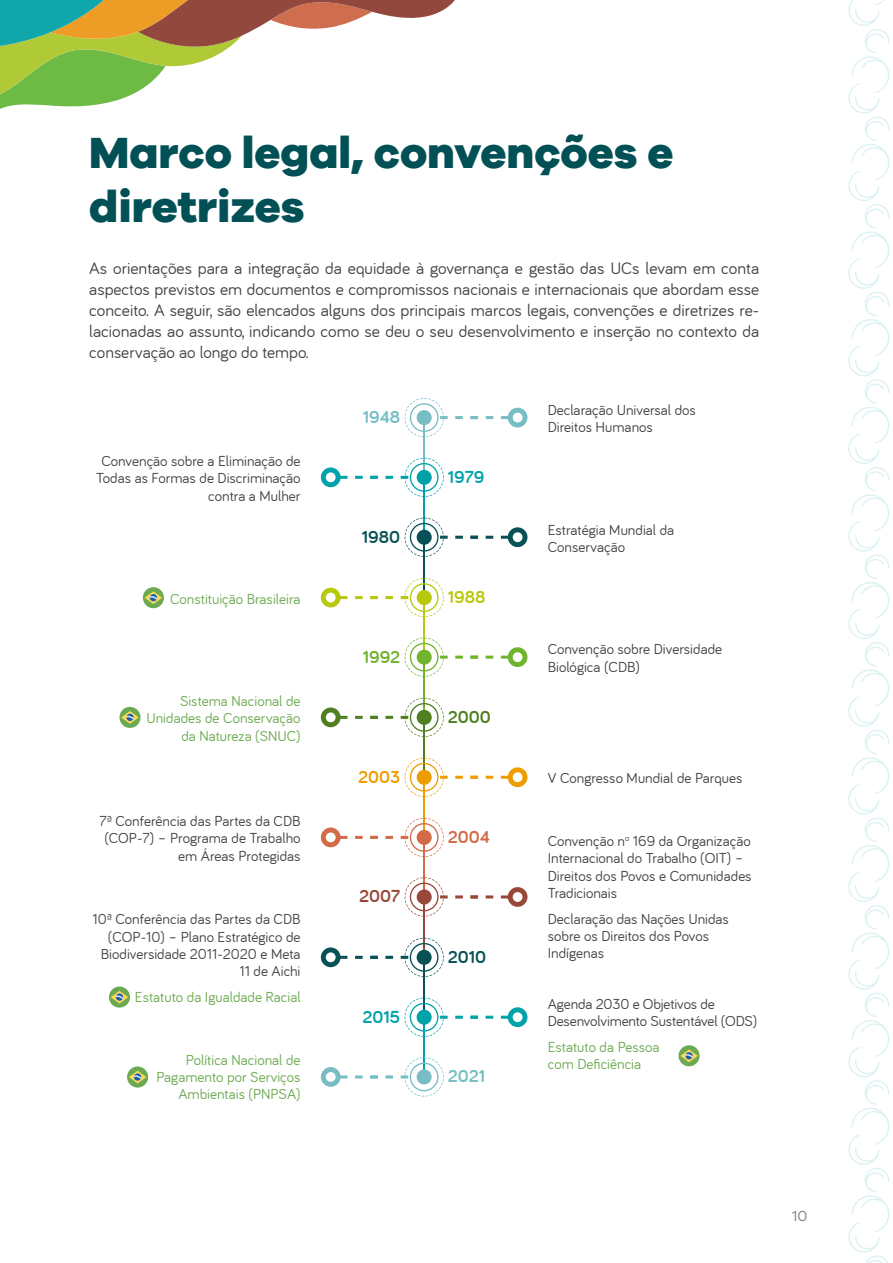
<style>
.page{position:relative;width:893px;height:1263px;background:#fff}
.page>*{position:absolute;margin:0;border:0;box-sizing:border-box;transform-origin:0 0}
.t1{font:800 45px/54px "Galano Grotesque";color:#005055}
.t2{font:700 18px "Bariol";color:#77bdc3}
.t3{font:700 18px "Bariol";color:#00a2aa}
.t4{font:700 18px "Bariol";color:#085156}
.t5{font:700 18px "Bariol";color:#b8c80c}
.t6{font:700 18px "Bariol";color:#70b32c}
.t7{font:700 18px "Bariol";color:#4f7f1f}
.t8{font:700 18px "Bariol";color:#ed9d00}
.t9{font:700 18px "Bariol";color:#d36a48}
.t10{font:700 18px "Bariol";color:#994739}
.t11{font:17.25px/21px "Bariol";color:#414042;text-align:justify}
.t12{font:15px/17.2px "Bariol";color:#414042}
.t13{font:15px/17.2px "Bariol";color:#6aa94e;text-align:right}
.t14{font:15px "Galano Grotesque Alt";color:#808285}
</style>
<div class="page">
<svg style="left:848px;top:0;width:42px;height:1263px"></svg>
<svg style="left:0;top:0;width:455px;height:109px"></svg>
<hr style="left:423px;top:418px;width:2px;height:59px;background:#77bdc3">
<hr style="left:423px;top:478px;width:2px;height:59px;background:#00a2aa">
<hr style="left:423px;top:538px;width:2px;height:60px;background:#085156">
<hr style="left:423px;top:598px;width:2px;height:60px;background:#b8c80c">
<hr style="left:423px;top:658px;width:2px;height:60px;background:#70b32c">
<hr style="left:423px;top:718px;width:2px;height:60px;background:#4f7f1f">
<hr style="left:423px;top:778px;width:2px;height:60px;background:#ed9d00">
<hr style="left:423px;top:838px;width:2px;height:60px;background:#d36a48">
<hr style="left:423px;top:898px;width:2px;height:60px;background:#994739">
<hr style="left:423px;top:959px;width:2px;height:59px;background:#085156">
<hr style="left:423px;top:1019px;width:2px;height:59px;background:#00a2aa">
<svg style="left:455px;top:416px;width:8px;height:3px"></svg>
<svg style="left:405px;top:398px;width:43px;height:39px"></svg>
<svg style="left:501px;top:416px;width:7px;height:3px"></svg>
<svg style="left:486px;top:416px;width:7px;height:3px"></svg>
<svg style="left:470px;top:416px;width:8px;height:3px"></svg>
<div style="left:508px;top:408px;width:19px;height:19px;background:#77bdc3;border-radius:50%"></div>
<div style="left:513px;top:413px;width:9px;height:9px;background:#fff;border-radius:50%"></div>
<svg style="left:455px;top:536px;width:8px;height:3px"></svg>
<svg style="left:405px;top:518px;width:43px;height:39px"></svg>
<svg style="left:501px;top:536px;width:7px;height:3px"></svg>
<svg style="left:486px;top:536px;width:7px;height:3px"></svg>
<svg style="left:470px;top:536px;width:8px;height:3px"></svg>
<svg style="left:508px;top:527px;width:19px;height:20px"></svg>
<div style="left:513px;top:532px;width:9px;height:10px;background:#fff;border-radius:50%"></div>
<svg style="left:385px;top:476px;width:8px;height:3px"></svg>
<svg style="left:401px;top:458px;width:43px;height:39px"></svg>
<svg style="left:341px;top:476px;width:6px;height:3px"></svg>
<svg style="left:355px;top:476px;width:8px;height:3px"></svg>
<svg style="left:370px;top:476px;width:8px;height:3px"></svg>
<svg style="left:321px;top:467px;width:20px;height:20px"></svg>
<div style="left:326px;top:472px;width:10px;height:10px;background:#fff;border-radius:50%"></div>
<svg style="left:385px;top:1075px;width:8px;height:3px"></svg>
<svg style="left:401px;top:1057px;width:43px;height:39px"></svg>
<svg style="left:341px;top:1075px;width:6px;height:3px"></svg>
<svg style="left:355px;top:1075px;width:8px;height:3px"></svg>
<svg style="left:370px;top:1075px;width:8px;height:3px"></svg>
<div style="left:321px;top:1067px;width:20px;height:20px;background:#77bdc3;border-radius:50%"></div>
<div style="left:326px;top:1072px;width:10px;height:10px;background:#fff;border-radius:50%"></div>
<svg style="left:385px;top:956px;width:8px;height:3px"></svg>
<svg style="left:401px;top:938px;width:43px;height:39px"></svg>
<svg style="left:341px;top:956px;width:6px;height:3px"></svg>
<svg style="left:355px;top:956px;width:8px;height:3px"></svg>
<svg style="left:370px;top:956px;width:8px;height:3px"></svg>
<svg style="left:321px;top:947px;width:20px;height:20px"></svg>
<div style="left:326px;top:952px;width:10px;height:10px;background:#fff;border-radius:50%"></div>
<svg style="left:455px;top:1016px;width:8px;height:3px"></svg>
<svg style="left:405px;top:998px;width:43px;height:39px"></svg>
<svg style="left:501px;top:1016px;width:7px;height:3px"></svg>
<svg style="left:486px;top:1016px;width:7px;height:3px"></svg>
<svg style="left:470px;top:1016px;width:8px;height:3px"></svg>
<svg style="left:508px;top:1007px;width:19px;height:20px"></svg>
<div style="left:513px;top:1012px;width:9px;height:10px;background:#fff;border-radius:50%"></div>
<svg style="left:455px;top:656px;width:8px;height:3px"></svg>
<svg style="left:405px;top:638px;width:43px;height:39px"></svg>
<svg style="left:501px;top:656px;width:7px;height:3px"></svg>
<svg style="left:486px;top:656px;width:7px;height:3px"></svg>
<svg style="left:470px;top:656px;width:8px;height:3px"></svg>
<svg style="left:508px;top:647px;width:19px;height:20px"></svg>
<div style="left:513px;top:652px;width:9px;height:10px;background:#fff;border-radius:50%"></div>
<svg style="left:385px;top:596px;width:8px;height:3px"></svg>
<svg style="left:401px;top:578px;width:43px;height:39px"></svg>
<svg style="left:341px;top:596px;width:6px;height:3px"></svg>
<svg style="left:355px;top:596px;width:8px;height:3px"></svg>
<svg style="left:370px;top:596px;width:8px;height:3px"></svg>
<svg style="left:321px;top:588px;width:20px;height:19px"></svg>
<div style="left:326px;top:593px;width:10px;height:9px;background:#fff;border-radius:50%"></div>
<svg style="left:455px;top:776px;width:8px;height:3px"></svg>
<svg style="left:405px;top:758px;width:43px;height:39px"></svg>
<svg style="left:501px;top:776px;width:7px;height:3px"></svg>
<svg style="left:486px;top:776px;width:7px;height:3px"></svg>
<svg style="left:470px;top:776px;width:8px;height:3px"></svg>
<svg style="left:508px;top:767px;width:19px;height:20px"></svg>
<div style="left:513px;top:772px;width:9px;height:10px;background:#fff;border-radius:50%"></div>
<svg style="left:385px;top:716px;width:8px;height:3px"></svg>
<svg style="left:401px;top:698px;width:43px;height:39px"></svg>
<svg style="left:341px;top:716px;width:6px;height:3px"></svg>
<svg style="left:355px;top:716px;width:8px;height:3px"></svg>
<svg style="left:370px;top:716px;width:8px;height:3px"></svg>
<svg style="left:321px;top:707px;width:20px;height:20px"></svg>
<div style="left:326px;top:712px;width:10px;height:10px;background:#fff;border-radius:50%"></div>
<svg style="left:455px;top:895px;width:8px;height:3px"></svg>
<svg style="left:405px;top:877px;width:43px;height:39px"></svg>
<svg style="left:501px;top:895px;width:7px;height:3px"></svg>
<svg style="left:486px;top:895px;width:7px;height:3px"></svg>
<svg style="left:470px;top:895px;width:8px;height:3px"></svg>
<svg style="left:508px;top:887px;width:19px;height:20px"></svg>
<div style="left:513px;top:892px;width:9px;height:10px;background:#fff;border-radius:50%"></div>
<svg style="left:385px;top:836px;width:8px;height:3px"></svg>
<svg style="left:401px;top:818px;width:43px;height:39px"></svg>
<svg style="left:341px;top:836px;width:6px;height:3px"></svg>
<svg style="left:355px;top:836px;width:8px;height:3px"></svg>
<svg style="left:370px;top:836px;width:8px;height:3px"></svg>
<svg style="left:321px;top:827px;width:20px;height:20px"></svg>
<div style="left:326px;top:832px;width:10px;height:10px;background:#fff;border-radius:50%"></div>
<div style="left:143px;top:587px;width:21px;height:21px;background:#6baa51;border-radius:50%"></div>
<svg style="left:145px;top:591px;width:17px;height:13px"></svg>
<svg style="left:119px;top:707px;width:22px;height:21px"></svg>
<svg style="left:121px;top:711px;width:18px;height:13px"></svg>
<svg style="left:678px;top:1045px;width:22px;height:21px"></svg>
<svg style="left:680px;top:1049px;width:18px;height:13px"></svg>
<svg style="left:109px;top:986px;width:21px;height:22px"></svg>
<svg style="left:111px;top:991px;width:17px;height:12px"></svg>
<div style="left:127px;top:1066px;width:21px;height:21px;background:#6baa51;border-radius:50%"></div>
<svg style="left:129px;top:1071px;width:17px;height:12px"></svg>
<h1 class="t1" style="left:89px;top:125px;width:586px">Marco legal, convenções e diretrizes</h1>
<p class="t11" style="left:89px;top:257px;width:671px">As orientações para a integração da equidade à governança e gestão das UCs levam em conta aspectos previstos em documentos e compromissos nacionais e internacionais que abordam esse conceito. A seguir, são elencados alguns dos principais marcos legais, convenções e diretrizes re&shy;lacionadas ao assunto, indicando como se deu o seu desenvolvimento e inserção no contexto da conservação ao longo do tempo.</p>
<p class="t12" style="left:96px;top:452px;width:206px;text-align:right">Convenção sobre a Eliminação de<br>Todas as Formas de Discriminação contra a Mulher</p>
<p class="t13" style="left:170px;top:590px;width:132px">Constituição Brasileira</p>
<p class="t13" style="left:146px;top:692px;width:156px">Sistema Nacional de<br>Unidades de Conservação da Natureza (SNUC)</p>
<p class="t12" style="left:99px;top:812px;width:203px;text-align:right">7ª Conferência das Partes da CDB (COP-7) – Programa de Trabalho em Áreas Protegidas</p>
<p class="t12" style="left:92px;top:911px;width:210px;text-align:right">10ª Conferência das Partes da CDB (COP-10) – Plano Estratégico de<br>Biodiversidade 2011-2020 e Meta<br>11 de Aichi</p>
<p class="t13" style="left:135px;top:988px;width:167px">Estatuto da Igualdade Racial</p>
<p class="t13" style="left:156px;top:1051px;width:146px">Política Nacional de<br>Pagamento por Serviços<br>Ambientais (PNPSA)</p>
<p class="t2" style="left:363px;top:407px;width:39px">1948</p>
<p class="t4" style="left:362px;top:526px;width:40px">1980</p>
<p class="t6" style="left:363px;top:646px;width:39px">1992</p>
<p class="t8" style="left:358px;top:766px;width:44px">2003</p>
<p class="t10" style="left:359px;top:886px;width:43px">2007</p>
<p class="t3" style="left:363px;top:1006px;width:39px">2015</p>
<p class="t3" style="left:448px;top:466px;width:38px">1979</p>
<p class="t5" style="left:448px;top:587px;width:39px">1988</p>
<p class="t7" style="left:448px;top:706px;width:44px">2000</p>
<p class="t9" style="left:448px;top:826px;width:44px">2004</p>
<p class="t4" style="left:448px;top:946px;width:40px">2010</p>
<p class="t2" style="left:448px;top:1066px;width:39px">2021</p>
<p class="t12" style="left:548px;top:401px;width:150px">Declaração Universal dos<br>Direitos Humanos</p>
<p class="t12" style="left:548px;top:521px;width:128px">Estratégia Mundial da<br>Conservação</p>
<p class="t12" style="left:548px;top:641px;width:176px">Convenção sobre Diversidade<br>Biológica (CDB)</p>
<p class="t12" style="left:548px;top:769px;width:196px">V Congresso Mundial de Parques</p>
<p class="t12" style="left:548px;top:832px;width:205px">Convenção n<sup>o</sup> 169 da Organização<br>Internacional do Trabalho (OIT) –<br>Direitos dos Povos e Comunidades<br>Tradicionais</p>
<p class="t12" style="left:548px;top:910px;width:183px">Declaração das Nações Unidas sobre os Direitos dos Povos<br>Indígenas</p>
<p class="t12" style="left:548px;top:995px;width:211px">Agenda 2030 e Objetivos de<br>Desenvolvimento Sustentável (ODS)</p>
<p class="t13" style="left:548px;top:1038px;width:113px;text-align:left">Estatuto da Pessoa com Deficiência</p>
<p class="t14" style="left:792px;top:1206px;width:17px">10</p>
</div>
